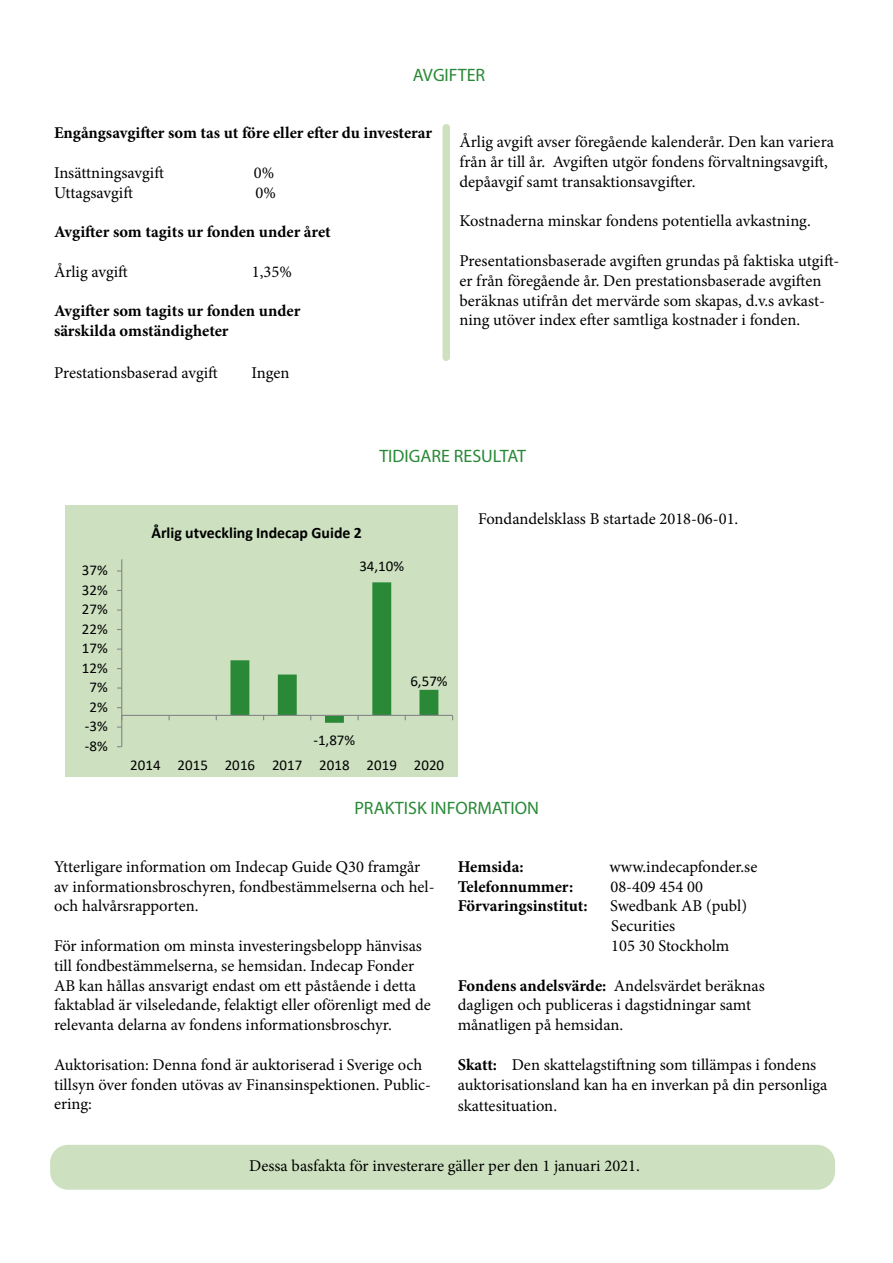
<style>
.page{position:relative;width:893px;height:1263px;background:#fff}
.page>*{position:absolute;margin:0;border:0;box-sizing:border-box;transform-origin:0 0}
.t1{font:18px "Myriad Pro";color:#298936}
.t2{font:16.5px/19.8px "Minion Pro";color:#000}
.t3{font:700 16.5px "Minion Pro";color:#000}
.t4{font:700 15.9px "Calibri";letter-spacing:-.005em;color:#000}
.t5{font:15px "Calibri";color:#000}
.s1{font-weight:700}
</style>
<div class="page">
<div style="left:442px;top:124px;width:8px;height:237px;background:#cde1c0;border-radius:4px"></div>
<div style="left:50px;top:1145px;width:785px;height:45px;background:#cde1c0;border-radius:18px"></div>
<div style="left:65px;top:505px;width:393px;height:272px;background:#cde1c0"></div>
<hr style="left:121px;top:559px;width:1px;height:188px;background:#868686">
<hr style="left:122px;top:715px;width:331px;height:1px;background:#868686">
<svg style="left:230px;top:582px;width:208px;height:141px"></svg>
<p class="t1" style="left:413px;top:64px;width:74px">AVGIFTER</p>
<p class="t3" style="left:54px;top:121px;width:380px">Engångsavgifter som tas ut före eller efter du investerar</p>
<p class="t2" style="left:54px;top:163px;width:111px">Insättningsavgift</p>
<p class="t2" style="left:254px;top:163px;width:22px">0%</p>
<p class="t2" style="left:54px;top:182px;width:80px">Uttagsavgift</p>
<p class="t2" style="left:256px;top:182px;width:22px">0%</p>
<p class="t3" style="left:54px;top:220px;width:278px">Avgifter som tagits ur fonden under året</p>
<p class="t2" style="left:54px;top:262px;width:75px">Årlig avgift</p>
<p class="t2" style="left:252px;top:262px;width:41px">1,35%</p>
<p class="t3" style="left:54px;top:299px;width:248px">Avgifter som tagits ur fonden under</p>
<p class="t3" style="left:54px;top:319px;width:176px">särskilda omständigheter</p>
<p class="t2" style="left:54px;top:362px;width:165px">Prestationsbaserad avgift</p>
<p class="t2" style="left:252px;top:362px;width:39px">Ingen</p>
<p class="t2" style="left:459px;top:132px;width:376px">Årlig avgift avser föregående kalenderår. Den kan variera från år till år. Avgiften utgör fondens förvaltningsavgift, depåavgif samt transaktionsavgifter.</p>
<p class="t2" style="left:459px;top:211px;width:353px">Kostnaderna minskar fondens potentiella avkastning.</p>
<p class="t2" style="left:459px;top:251px;width:382px">Presentationsbaserade avgiften grundas på faktiska utgift&shy;er från föregående år. Den prestationsbaserade avgiften beräknas utifrån det mervärde som skapas, d.v.s avkast&shy;ning utöver index efter samtliga kostnader i fonden.</p>
<p class="t5" style="left:82px;top:560px;width:27px">37%</p>
<p class="t5" style="left:82px;top:579px;width:27px">32%</p>
<p class="t5" style="left:82px;top:599px;width:27px">27%</p>
<p class="t5" style="left:82px;top:618px;width:27px">22%</p>
<p class="t5" style="left:82px;top:638px;width:27px">17%</p>
<p class="t5" style="left:82px;top:657px;width:27px">12%</p>
<p class="t5" style="left:90px;top:677px;width:20px">7%</p>
<p class="t5" style="left:90px;top:696px;width:20px">2%</p>
<p class="t5" style="left:85px;top:716px;width:24px">-3%</p>
<p class="t5" style="left:85px;top:735px;width:24px">-8%</p>
<p class="t1" style="left:379px;top:445px;width:148px">TIDIGARE RESULTAT</p>
<p class="t4" style="left:151px;top:521px;width:212px">Årlig utveckling Indecap Guide 2</p>
<p class="t2" style="left:478px;top:508px;width:262px">Fondandelsklass B startade 2018-06-01.</p>
<p class="t5" style="left:359px;top:556px;width:46px">34,10%</p>
<p class="t5" style="left:314px;top:730px;width:43px">-1,87%</p>
<p class="t5" style="left:410px;top:671px;width:39px">6,57%</p>
<p class="t5" style="left:130px;top:755px;width:315px">2014 2015 2016 2017 2018 2019 2020</p>
<p class="t1" style="left:354px;top:797px;width:186px">PRAKTISK INFORMATION</p>
<p class="t2" style="left:54px;top:857px;width:382px">Ytterligare information om Indecap Guide Q30 framgår av informationsbroschyren, fondbestämmelserna och hel&shy;och halvårsrapporten.</p>
<p class="t2" style="left:54px;top:936px;width:378px">För information om minsta investeringsbelopp hänvisas till fondbestämmelserna, se hemsidan. Indecap Fonder AB kan hållas ansvarigt endast om ett påstående i detta faktablad är vilseledande, felaktigt eller oförenligt med de relevanta delarna av fondens informationsbroschyr.</p>
<p class="t2" style="left:54px;top:1055px;width:379px">Auktorisation: Denna fond är auktoriserad i Sverige och tillsyn över fonden utövas av Finansinspektionen. Public&shy;ering:</p>
<p class="t3" style="left:458px;top:855px;width:67px">Hemsida:</p>
<p class="t2" style="left:609px;top:857px;width:150px">www.indecapfonder.se</p>
<p class="t3" style="left:458px;top:875px;width:117px">Telefonnummer:</p>
<p class="t2" style="left:610px;top:876px;width:94px">08-409 454 00</p>
<p class="t3" style="left:458px;top:894px;width:131px">Förvaringsinstitut:</p>
<p class="t2" style="left:610px;top:896px;width:138px">Swedbank AB (publ)</p>
<p class="t2" style="left:611px;top:916px;width:66px">Securities</p>
<p class="t2" style="left:611px;top:936px;width:120px">105 30 Stockholm</p>
<p class="t2" style="left:458px;top:975px;width:308px"><span class="s1">Fondens andelsvärde:</span> Andelsvärdet beräknas</p>
<p class="t2" style="left:458px;top:995px;width:295px">dagligen och publiceras i dagstidningar samt</p>
<p class="t2" style="left:458px;top:1015px;width:167px">månatligen på hemsidan.</p>
<p class="t2" style="left:458px;top:1055px;width:371px"><span class="s1">Skatt:</span> Den skattelagstiftning som tillämpas i fondens auktorisationsland kan ha en inverkan på din personliga</p>
<p class="t2" style="left:458px;top:1096px;width:101px">skattesituation.</p>
<p class="t2" style="left:249px;top:1155px;width:392px">Dessa basfakta för investerare gäller per den 1 januari 2021.</p>
</div>
